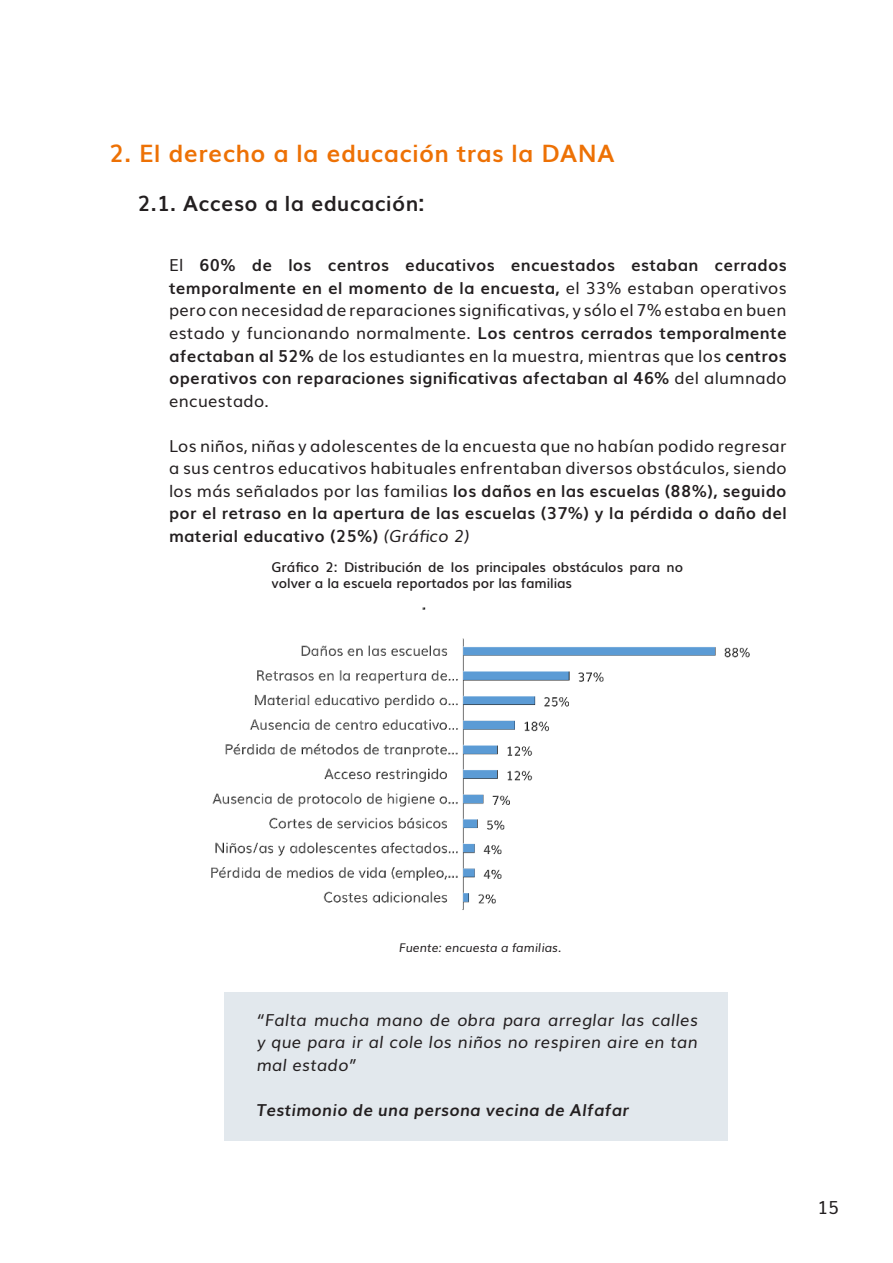
<style>
.page{position:relative;width:893px;height:1263px;background:#fff}
.page>*{position:absolute;margin:0;border:0;box-sizing:border-box;transform-origin:0 0}
.t1{font:700 24px "Muli";letter-spacing:.02em;color:#ed7105}
.t2{font:700 21px "Muli";letter-spacing:.02em;color:#231f20}
.t3{font:18px "Muli";color:#231f20}
.t4{font:700 16.5px/22.5px "Muli";letter-spacing:.02em;color:#231f20;text-align:justify}
.t5{font:16.5px/22.5px "Muli";letter-spacing:.02em;color:#231f20;text-align:justify}
.t6{font:italic 16.5px/22.5px "Muli";letter-spacing:.02em;color:#231f20;text-align:justify}
.t7{font:italic 700 16.5px "Muli";letter-spacing:.02em;color:#231f20}
.t8{font:600 13.5px/16.2px "Muli";color:#231f20}
.t9{font:italic 12px "Muli";color:#231f20}
.s1{font-weight:400}
.s2{font-weight:700}
.s3{font-style:italic}
</style>
<div class="page">
<img style="left:211px;top:607px;width:539px;height:303px">
<div style="left:224px;top:992px;width:504px;height:149px;background:#e2e8ed"></div>
<h1 class="t1" style="left:109px;top:134px;width:506px">2. El derecho a la educación tras la DANA</h1>
<p class="t2" style="left:138px;top:187px;width:289px">2.1. Acceso a la educación:</p>
<p class="t4" style="left:169px;top:256px;width:619px"><span class="s1">El</span> 60% de los centros educativos encuestados estaban cerrados temporalmente en el momento de la encuesta, <span class="s1">el 33% estaban operativos pero con necesidad de reparaciones significativas, y sólo el 7% estaba en buen estado y funcionando normalmente.</span> Los centros cerrados temporalmente afectaban al 52% <span class="s1">de los estudiantes en la muestra, mientras que los</span> centros operativos con reparaciones significativas afectaban al 46% <span class="s1">del alumnado encuestado.</span></p>
<p class="t5" style="left:169px;top:433px;width:619px">Los niños, niñas y adolescentes de la encuesta que no habían podido regresar a sus centros educativos habituales enfrentaban diversos obstáculos, siendo los más señalados por las familias <span class="s2">los daños en las escuelas (88%), seguido por el retraso en la apertura de las escuelas (37%) y la pérdida o daño del material educativo (25%)</span> <span class="s3">(Gráfico 2)</span></p>
<p class="t8" style="left:272px;top:558px;width:413px">Gráfico 2: Distribución de los principales obstáculos para no volver a la escuela reportados por las familias</p>
<p class="t9" style="left:399px;top:937px;width:164px">Fuente: encuesta a familias.</p>
<p class="t6" style="left:257px;top:1007px;width:443px">“Falta mucha mano de obra para arreglar las calles y que para ir al cole los niños no respiren aire en tan mal estado”</p>
<p class="t7" style="left:257px;top:1104px;width:373px">Testimonio de una persona vecina de Alfafar</p>
<p class="t3" style="left:817px;top:1200px;width:23px">15</p>
</div>
